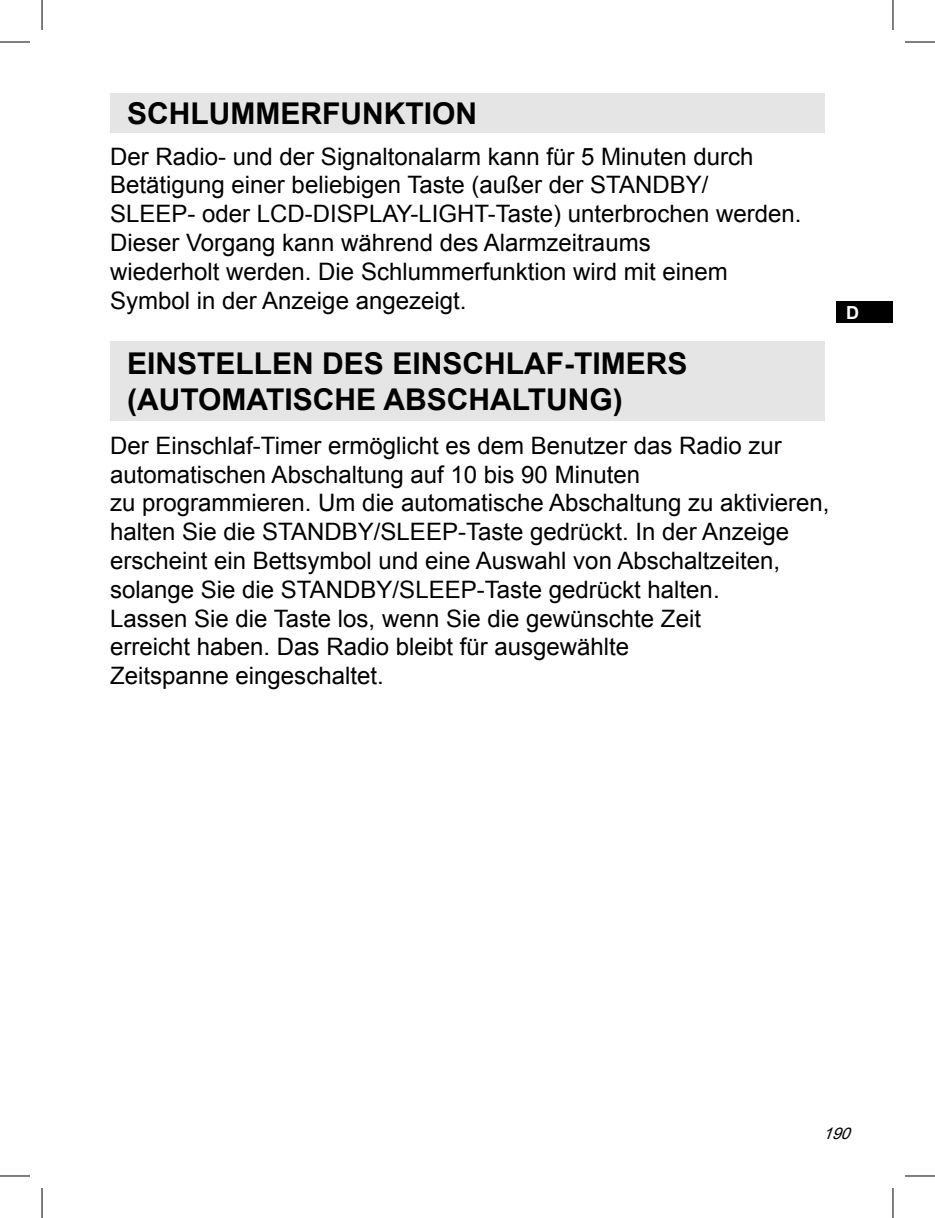
<style>
.page{position:relative;width:935px;height:1218px;background:#fff}
.page>*{position:absolute;margin:0;border:0;box-sizing:border-box;transform-origin:0 0}
.t1{font:700 30px/36px "Arial";color:#000}
.t2{font:24px/28.8px "Arial";color:#000}
.t3{font:700 18px "Arial";color:#fff}
.t4{font:italic 16px "Arial";color:#000}
</style>
<div class="page">
<div style="left:110px;top:93px;width:714px;height:40px;background:#e6e5e5"></div>
<div style="left:110px;top:342px;width:714px;height:79px;background:#e6e5e5"></div>
<div style="left:836px;top:301px;width:56px;height:22px;background:#000"></div>
<hr style="left:0;top:42px;width:30px;height:1px;background:#000">
<hr style="left:904px;top:42px;width:30px;height:1px;background:#000">
<hr style="left:0;top:1176px;width:30px;height:1px;background:#000">
<hr style="left:904px;top:1176px;width:30px;height:1px;background:#000">
<hr style="left:42px;top:0;width:1px;height:30px;background:#000">
<hr style="left:42px;top:1188px;width:1px;height:30px;background:#000">
<hr style="left:892px;top:0;width:1px;height:30px;background:#000">
<hr style="left:892px;top:1188px;width:1px;height:30px;background:#000">
<p class="t1" style="left:127px;top:96px;width:351px">SCHLUMMERFUNKTION</p>
<p class="t2" style="left:110px;top:142px;width:692px">Der Radio- und der Signaltonalarm kann für 5 Minuten durch Betätigung einer beliebigen Taste (außer der STANDBY/<br>SLEEP- oder LCD-DISPLAY-LIGHT-Taste) unterbrochen werden.<br>Dieser Vorgang kann während des Alarmzeitraums<br>wiederholt werden. Die Schlummerfunktion wird mit einem Symbol in der Anzeige angezeigt.</p>
<p class="t1" style="left:127px;top:347px;width:562px">EINSTELLEN DES EINSCHLAF-TIMERS (AUTOMATISCHE ABSCHALTUNG)</p>
<p class="t2" style="left:110px;top:431px;width:720px">Der Einschlaf-Timer ermöglicht es dem Benutzer das Radio zur automatischen Abschaltung auf 10 bis 90 Minuten<br>zu programmieren. Um die automatische Abschaltung zu aktivieren, halten Sie die STANDBY/SLEEP-Taste gedrückt. In der Anzeige erscheint ein Bettsymbol und eine Auswahl von Abschaltzeiten, solange Sie die STANDBY/SLEEP-Taste gedrückt halten.<br>Lassen Sie die Taste los, wenn Sie die gewünschte Zeit<br>erreicht haben. Das Radio bleibt für ausgewählte<br>Zeitspanne eingeschaltet.</p>
<p class="t3" style="left:846px;top:300px;width:14px">D</p>
<p class="t4" style="left:822px;top:1122px;width:36px">190</p>
</div>
